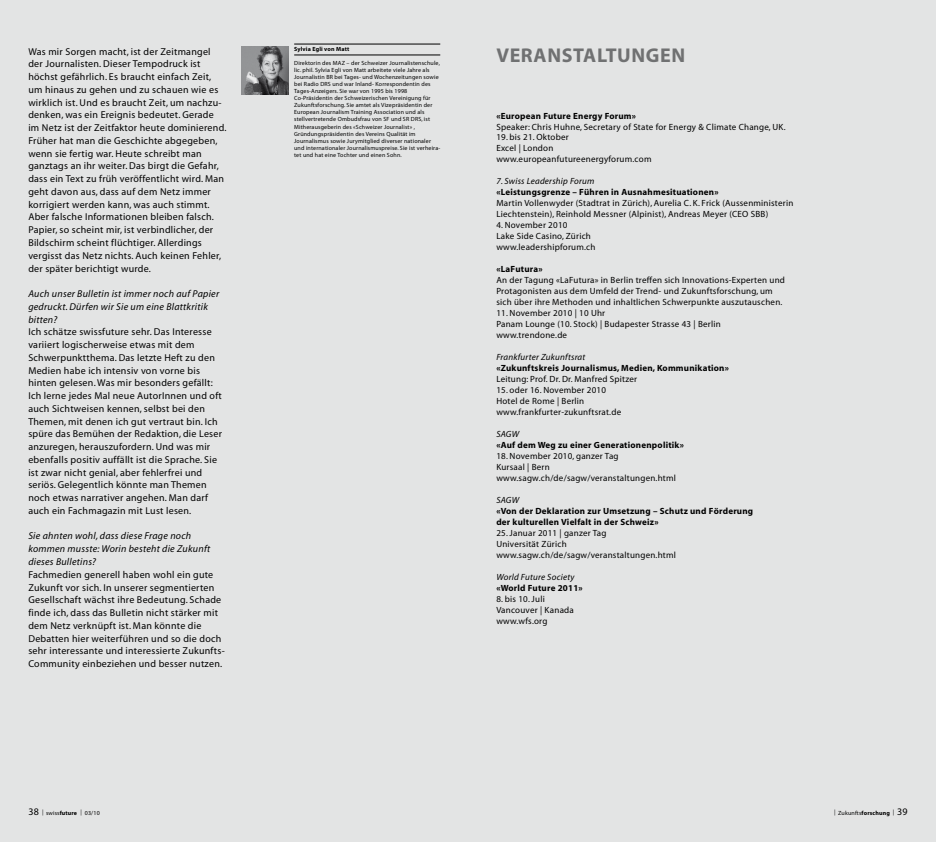
<style>
.page{position:relative;width:936px;height:842px;background:#fff}
.page>*{position:absolute;margin:0;border:0;box-sizing:border-box;transform-origin:0 0}
.t1{font:700 20px "Myriad";color:#707172}
.t2{font:10px/12.8px "Myriad";letter-spacing:.025em;color:#000}
.t3{font:italic 10px/12.8px "Myriad";letter-spacing:.025em;color:#000}
.t4{font:9px/11px "Myriad";letter-spacing:.025em;color:#000}
.t5{font:700 9px/11px "Myriad";letter-spacing:.025em;color:#000}
.t6{font:italic 9px "Myriad";letter-spacing:.025em;color:#000}
.t7{font:6px/7.1px "Myriad";letter-spacing:.025em;color:#000}
.t8{font:700 6px "Myriad";letter-spacing:.025em;color:#000}
.s1{font-size:10px}
.s2{font-weight:700}
.s3{font-weight:400}
.s4{font-weight:400;font-size:10px}
</style>
<div class="page">
<div style="left:0;top:0;width:935px;height:842px;background:#e3e4e4"></div>
<hr style="left:294px;top:44px;width:146px;height:1px;background:#000">
<hr style="left:294px;top:55px;width:146px;height:1px;background:#000">
<img style="left:241px;top:47px;width:47px;height:47px">
<p class="t2" style="left:28px;top:45px;width:199px">Was mir Sorgen macht, ist der Zeitmangel der Journalisten. Dieser Tempodruck ist höchst gefährlich. Es braucht einfach Zeit, um hinaus zu gehen und zu schauen wie es wirklich ist. Und es braucht Zeit, um nachzu&shy;denken, was ein Ereignis bedeutet. Gerade im Netz ist der Zeitfaktor heute dominierend.<br>Früher hat man die Geschichte abgegeben, wenn sie fertig war. Heute schreibt man ganztags an ihr weiter. Das birgt die Gefahr, dass ein Text zu früh veröffentlicht wird. Man geht davon aus, dass auf dem Netz immer korrigiert werden kann, was auch stimmt.<br>Aber falsche Informationen bleiben falsch.<br>Papier, so scheint mir, ist verbindlicher, der Bildschirm scheint flüchtiger. Allerdings vergisst das Netz nichts. Auch keinen Fehler, der später berichtigt wurde.</p>
<p class="t3" style="left:28px;top:288px;width:192px">Auch unser Bulletin ist immer noch auf Papier gedruckt. Dürfen wir Sie um eine Blattkritik bitten?</p>
<p class="t2" style="left:28px;top:326px;width:195px">Ich schätze swissfuture sehr. Das Interesse variiert logischerweise etwas mit dem Schwerpunktthema. Das letzte Heft zu den Medien habe ich intensiv von vorne bis hinten gelesen. Was mir besonders gefällt:<br>Ich lerne jedes Mal neue AutorInnen und oft auch Sichtweisen kennen, selbst bei den Themen, mit denen ich gut vertraut bin. Ich spüre das Bemühen der Redaktion, die Leser anzuregen, herauszufordern. Und was mir ebenfalls positiv auffällt ist die Sprache. Sie ist zwar nicht genial, aber fehlerfrei und seriös. Gelegentlich könnte man Themen noch etwas narrativer angehen. Man darf auch ein Fachmagazin mit Lust lesen.</p>
<p class="t3" style="left:28px;top:530px;width:183px">Sie ahnten wohl, dass diese Frage noch kommen musste: Worin besteht die Zukunft dieses Bulletins?</p>
<p class="t2" style="left:28px;top:568px;width:198px">Fachmedien generell haben wohl ein gute Zukunft vor sich. In unserer segmentierten Gesellschaft wächst ihre Bedeutung. Schade finde ich, dass das Bulletin nicht stärker mit dem Netz verknüpft ist. Man könnte die Debatten hier weiterführen und so die doch sehr interessante und interessierte Zukunfts-Community einbeziehen und besser nutzen.</p>
<p class="t7" style="left:28px;top:810px;width:73px"><span class="s1">38</span> <sup>|</sup> swiss<span class="s2">future</span> <sup>|</sup> 03/10</p>
<p class="t8" style="left:294px;top:46px;width:57px">Sylvia Egli von Matt</p>
<p class="t7" style="left:294px;top:59px;width:147px">Direktorin des MAZ – der Schweizer Journalistenschule, lic. phil. Sylvia Egli von Matt arbeitete viele Jahre als Journalistin BR bei Tages- und Wochenzeitungen sowie bei Radio DRS und war Inland- Korrespondentin des Tages-Anzeigers. Sie war von 1995 bis 1998<br>Co-Präsidentin der Schweizerischen Vereinigung für Zukunftsforschung. Sie amtet als Vizepräsidentin der European Journalism Training Association und als stellvertretende Ombudsfrau von SF und SR DRS, ist Mitherausgeberin des «Schweizer Journalist» , Gründungspräsidentin des Vereins Qualität im Journalismus sowie Jurymitglied diverser nationaler und internationaler Journalismuspreise. Sie ist verheira&shy;tet und hat eine Tochter und einen Sohn.</p>
<h1 class="t1" style="left:496px;top:45px;width:27px">Veranstaltungen</h1>
<p class="t5" style="left:496px;top:110px;width:141px">«European Future Energy Forum»</p>
<p class="t4" style="left:496px;top:121px;width:291px">Speaker: Chris Huhne, Secretary of State for Energy &amp; Climate Change, UK.</p>
<p class="t4" style="left:496px;top:132px;width:157px">19. bis 21. Oktober<br>Excel | London www.europeanfutureenergyforum.com</p>
<p class="t6" style="left:496px;top:177px;width:100px">7. Swiss Leadership Forum</p>
<p class="t5" style="left:496px;top:187px;width:224px">«Leistungsgrenze – Führen in Ausnahmesituationen»</p>
<p class="t4" style="left:496px;top:198px;width:298px">Martin Vollenwyder (Stadtrat in Zürich), Aurelia C. K. Frick (Aussenministerin<br>Liechtenstein), Reinhold Messner (Alpinist), Andreas Meyer (CEO SBB)</p>
<p class="t4" style="left:496px;top:220px;width:101px">4. November 2010<br>Lake Side Casino, Zürich www.leadershipforum.ch</p>
<p class="t5" style="left:496px;top:264px;width:48px">«LaFutura»</p>
<p class="t4" style="left:496px;top:275px;width:290px">An der Tagung «LaFutura» in Berlin treffen sich Innovations-Experten und<br>Protagonisten aus dem Umfeld der Trend- und Zukunftsforschung, um sich über ihre Methoden und inhaltlichen Schwerpunkte auszutauschen.</p>
<p class="t4" style="left:496px;top:308px;width:226px">11. November 2010 | 10 Uhr<br>Panam Lounge (10. Stock) | Budapester Strasse 43 | Berlin www.trendone.de</p>
<p class="t6" style="left:496px;top:353px;width:90px">Frankfurter Zukunftsrat</p>
<p class="t5" style="left:496px;top:363px;width:234px">«Zukunftskreis Journalismus, Medien, Kommunikation»</p>
<p class="t4" style="left:496px;top:374px;width:142px">Leitung: Prof. Dr. Dr. Manfred Spitzer</p>
<p class="t4" style="left:496px;top:385px;width:126px">15. oder 16. November 2010<br>Hotel de Rome | Berlin www.frankfurter-zukunftsrat.de</p>
<p class="t6" style="left:496px;top:430px;width:24px">SAGW</p>
<p class="t5" style="left:496px;top:440px;width:189px">«Auf dem Weg zu einer Generationenpolitik»</p>
<p class="t4" style="left:496px;top:451px;width:181px">18. November 2010, ganzer Tag<br>Kursaal | Bern www.sagw.ch/de/sagw/veranstaltungen.html</p>
<p class="t6" style="left:496px;top:496px;width:24px">SAGW</p>
<p class="t5" style="left:496px;top:506px;width:258px">«Von der Deklaration zur Umsetzung – Schutz und Förderung der kulturellen Vielfalt in der Schweiz»</p>
<p class="t4" style="left:496px;top:528px;width:181px">25. Januar 2011 | ganzer Tag<br>Universität Zürich www.sagw.ch/de/sagw/veranstaltungen.html</p>
<p class="t6" style="left:496px;top:573px;width:80px">World Future Society</p>
<p class="t5" style="left:496px;top:583px;width:88px">«World Future 2011»</p>
<p class="t4" style="left:496px;top:594px;width:79px">8. bis 10. Juli<br>Vancouver | Kanada www.wfs.org</p>
<p class="t8" style="left:834px;top:810px;width:75px"><sup>|</sup> <span class="s3">Zukunfts</span>forschung <sup>|</sup> <span class="s4">39</span></p>
</div>
